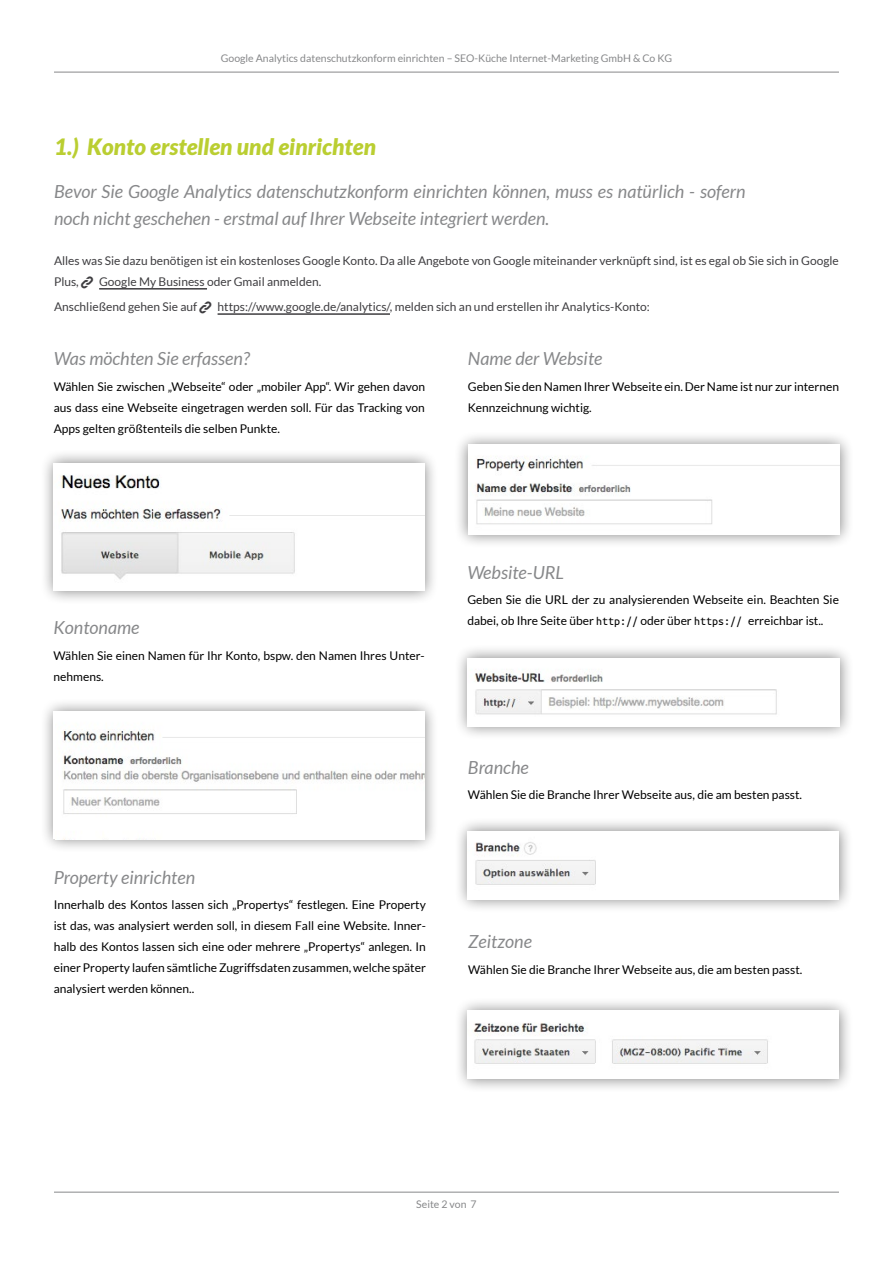
<style>
.page{position:relative;width:893px;height:1263px;background:#fff}
.page>*{position:absolute;margin:0;border:0;box-sizing:border-box;transform-origin:0 0}
.t1{font:italic 900 22.5px "Lato";color:#bace31}
.t2{font:italic 18px/27px "Lato";color:#87888a}
.t3{font:12px/21px "Lato";color:#000}
.t4{font:12px/21px "Lato";color:#3e3d40}
.t5{font:10.5px "Lato";color:#87888a}
.s1{font-family:"Ubuntu Mono"}
</style>
<div class="page">
<hr style="left:54px;top:72px;width:785px;height:1px;background:#87888a">
<hr style="left:54px;top:1192px;width:785px;height:1px;background:#87888a">
<hr style="left:99px;top:288px;width:108px;height:2px;background:#3e3d40">
<hr style="left:218px;top:313px;width:172px;height:2px;background:#3e3d40">
<div style="left:40px;top:449px;width:399px;height:156px;background:#000;opacity:.5"></div>
<img style="left:54px;top:463px;width:371px;height:128px">
<div style="left:40px;top:697px;width:399px;height:156px;background:#000;opacity:.5"></div>
<img style="left:55px;top:712px;width:370px;height:127px">
<div style="left:454px;top:431px;width:400px;height:118px;background:#000;opacity:.5"></div>
<img style="left:468px;top:445px;width:372px;height:90px">
<div style="left:454px;top:644px;width:400px;height:96px;background:#000;opacity:.5"></div>
<img style="left:468px;top:658px;width:372px;height:68px">
<div style="left:454px;top:817px;width:399px;height:96px;background:#000;opacity:.5"></div>
<img style="left:468px;top:831px;width:371px;height:68px">
<div style="left:454px;top:996px;width:399px;height:97px;background:#000;opacity:.5"></div>
<img style="left:468px;top:1011px;width:371px;height:68px">
<p class="t5" style="left:221px;top:53px;width:453px">Google Analytics datenschutzkonform einrichten – SEO-Küche Internet-Marketing GmbH &amp; Co KG</p>
<h1 class="t1" style="left:54px;top:133px;width:324px">1.) Konto erstellen und einrichten</h1>
<h2 class="t2" style="left:54px;top:179px;width:693px">Bevor Sie Google Analytics datenschutzkonform einrichten können, muss es natürlich - sofern noch nicht geschehen - erstmal auf Ihrer Webseite integriert werden.</h2>
<p class="t4" style="left:54px;top:250px;width:786px">Alles was Sie dazu benötigen ist ein kostenloses Google Konto. Da alle Angebote von Google miteinander verknüpft sind, ist es egal ob Sie sich in Google<br>Plus,</p>
<p class="t4" style="left:54px;top:269px;width:269px;line-height:25.2px;text-indent:45px">Google My Business oder Gmail anmelden.<br>Anschließend gehen Sie auf</p>
<p class="t4" style="left:218px;top:296px;width:434px">https://www.google.de/analytics/, melden sich an und erstellen ihr Analytics-Konto:</p>
<h2 class="t2" style="left:54px;top:346px;width:197px">Was möchten Sie erfassen?</h2>
<p class="t3" style="left:54px;top:376px;width:373px;text-align:justify">Wählen Sie zwischen „Webseite“ oder „mobiler App“. Wir gehen davon aus dass eine Webseite eingetragen werden soll. Für das Tracking von Apps gelten größtenteils die selben Punkte.</p>
<h2 class="t2" style="left:468px;top:346px;width:136px">Name der Website</h2>
<p class="t3" style="left:468px;top:376px;width:373px">Geben Sie den Namen Ihrer Webseite ein. Der Name ist nur zur internen<br>Kennzeichnung wichtig.</p>
<h2 class="t2" style="left:54px;top:615px;width:87px">Kontoname</h2>
<p class="t3" style="left:54px;top:645px;width:373px">Wählen Sie einen Namen für Ihr Konto, bspw. den Namen Ihres Unter&shy;nehmens.</p>
<h2 class="t2" style="left:54px;top:864px;width:143px">Property einrichten</h2>
<p class="t3" style="left:54px;top:894px;width:374px;text-align:justify">Innerhalb des Kontos lassen sich „Propertys“ festlegen. Eine Property ist das, was analysiert werden soll, in diesem Fall eine Website. Inner&shy;halb des Kontos lassen sich eine oder mehrere „Propertys“ anlegen. In einer Property laufen sämtliche Zugriffsdaten zusammen, welche später analysiert werden können..</p>
<h2 class="t2" style="left:467px;top:559px;width:98px">Website-URL</h2>
<p class="t3" style="left:467px;top:589px;width:373px">Geben Sie die URL der zu analysierenden Webseite ein. Beachten Sie dabei, ob Ihre Seite über <span class="s1">http://</span> oder über <span class="s1">https://</span> erreichbar ist..</p>
<h2 class="t2" style="left:468px;top:754px;width:62px">Branche</h2>
<p class="t3" style="left:468px;top:784px;width:336px">Wählen Sie die Branche Ihrer Webseite aus, die am besten passt.</p>
<h2 class="t2" style="left:468px;top:929px;width:65px">Zeitzone</h2>
<p class="t3" style="left:468px;top:959px;width:336px">Wählen Sie die Branche Ihrer Webseite aus, die am besten passt.</p>
<p class="t5" style="left:416px;top:1198px;width:62px">Seite 2 von 7</p>
</div>
